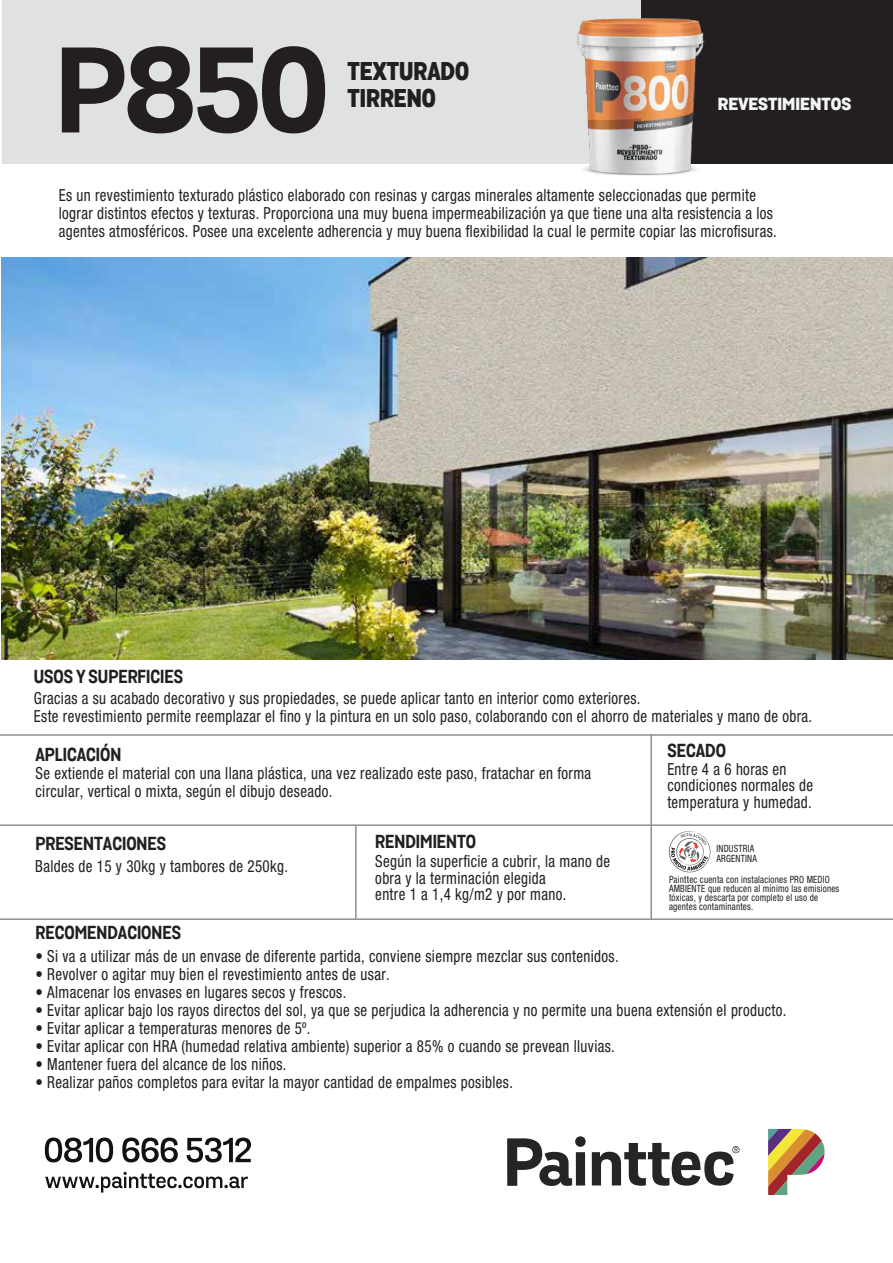
<style>
.page{position:relative;width:893px;height:1263px;background:#fff}
.page>*{position:absolute;margin:0;border:0;box-sizing:border-box;transform-origin:0 0}
.t1{font:117.3px "Grota Sans Bold 58080";color:#231f20}
.t2{font:25.05px/27px "Grota Sans Heavy 19960";color:#231f20;scale:.9 1}
.t3{font:18.3px "Grota Sans Bold 58080";color:#231f20;scale:.9 1}
.t4{font:17.1px "Grota Sans Heavy 19960";color:#f5f5f5}
.t5{font:condensed 16.65px/18px "Helvetica Neue LT Std";letter-spacing:.025em;color:#231f20;scale:.9 1}
.t6{font:condensed 10.05px/9px "Helvetica Neue LT Std";letter-spacing:.025em;color:#231f20;scale:.9 1}
</style>
<div class="page">
<div style="left:622px;top:0;width:271px;height:164px;background:#231f20"></div>
<div style="left:2px;top:0;width:639px;height:164px;background:#dfe2e1"></div>
<img style="left:576px;top:18px;width:129px;height:158px">
<svg style="left:45px;top:1172px;width:203px;height:21px"></svg>
<svg style="left:45px;top:1138px;width:68px;height:24px"></svg>
<svg style="left:122px;top:1138px;width:56px;height:24px"></svg>
<svg style="left:187px;top:1138px;width:64px;height:24px"></svg>
<img style="left:2px;top:258px;width:891px;height:401px">
<hr style="left:0;top:918px;width:893px;height:2px;background:#8d9092">
<hr style="left:0;top:734px;width:893px;height:2px;background:#8d9092">
<hr style="left:355px;top:825px;width:2px;height:94px;background:#8d9092">
<hr style="left:650px;top:734px;width:2px;height:185px;background:#8d9092">
<svg style="left:669px;top:831px;width:41px;height:42px"></svg>
<hr style="left:0;top:824px;width:893px;height:2px;background:#8d9092">
<svg style="left:768px;top:1129px;width:56px;height:66px"></svg>
<div style="left:576px;top:1152px;width:9px;height:34px;background:#262424"></div>
<svg style="left:507px;top:1138px;width:65px;height:48px"></svg>
<div style="left:575px;top:1136px;width:11px;height:11px;background:#262424;border-radius:50%"></div>
<svg style="left:592px;top:1143px;width:147px;height:43px"></svg>
<h1 class="t1" style="left:55px;top:19px;width:276px">P850</h1>
<h2 class="t2" style="left:347px;top:60px;width:137px">TEXTURADO<br>TIRRENO</h2>
<p class="t4" style="left:718px;top:93px;width:135px">REVESTIMIENTOS</p>
<p class="t5" style="left:59px;top:186px;width:799px">Es un revestimiento texturado plástico elaborado con resinas y cargas minerales altamente seleccionadas que permite lograr distintos efectos y texturas. Proporciona una muy buena impermeabilización ya que tiene una alta resistencia a los agentes atmosféricos. Posee una excelente adherencia y muy buena flexibilidad la cual le permite copiar las microfisuras.</p>
<p class="t3" style="left:34px;top:665px;width:167px">USOS Y SUPERFICIES</p>
<p class="t5" style="left:34px;top:689px;width:866px">Gracias a su acabado decorativo y sus propiedades, se puede aplicar tanto en interior como exteriores.<br>Este revestimiento permite reemplazar el fino y la pintura en un solo paso, colaborando con el ahorro de materiales y mano de obra.</p>
<p class="t3" style="left:35px;top:743px;width:97px">APLICACIÓN</p>
<p class="t3" style="left:667px;top:739px;width:66px">SECADO</p>
<p class="t5" style="left:36px;top:764px;width:619px">Se extiende el material con una llana plástica, una vez realizado este paso, fratachar en forma circular, vertical o mixta, según el dibujo deseado.</p>
<p class="t5" style="left:667px;top:761px;width:164px;line-height:16.5px">Entre 4 a 6 horas en condiciones normales de temperatura y humedad.</p>
<p class="t3" style="left:35px;top:832px;width:147px">PRESENTACIONES</p>
<p class="t5" style="left:35px;top:857px;width:282px">Baldes de 15 y 30kg y tambores de 250kg.</p>
<p class="t3" style="left:36px;top:921px;width:163px">RECOMENDACIONES</p>
<p class="t3" style="left:375px;top:831px;width:114px">RENDIMIENTO</p>
<p class="t5" style="left:375px;top:853px;width:262px;line-height:16.5px">Según la superficie a cubrir, la mano de obra y la terminación elegida<br>entre 1 a 1,4 kg/m2 y por mano.</p>
<p class="t6" style="left:716px;top:843px;width:46px;line-height:9.9px">INDUSTRIA<br>ARGENTINA</p>
<p class="t6" style="left:669px;top:875px;width:191px">Painttec cuenta con instalaciones PRO MEDIO AMBIENTE que reducen al mínimo las emisiones tóxicas, y descarta por completo el uso de agentes contaminantes.</p>
<p class="t5" style="left:35px;top:947px;width:649px">• Si va a utilizar más de un envase de diferente partida, conviene siempre mezclar sus contenidos.</p>
<p class="t5" style="left:35px;top:965px;width:395px">• Revolver o agitar muy bien el revestimiento antes de usar.</p>
<p class="t5" style="left:35px;top:983px;width:347px">• Almacenar los envases en lugares secos y frescos.</p>
<p class="t5" style="left:35px;top:1001px;width:836px">• Evitar aplicar bajo los rayos directos del sol, ya que se perjudica la adherencia y no permite una buena extensión el producto.</p>
<p class="t5" style="left:35px;top:1019px;width:307px">• Evitar aplicar a temperaturas menores de 5º.</p>
<p class="t5" style="left:35px;top:1037px;width:645px">• Evitar aplicar con HRA (humedad relativa ambiente) superior a 85% o cuando se prevean lluvias.</p>
<p class="t5" style="left:35px;top:1055px;width:280px">• Mantener fuera del alcance de los niños.</p>
<p class="t5" style="left:35px;top:1073px;width:532px">• Realizar paños completos para evitar la mayor cantidad de empalmes posibles.</p>
</div>
